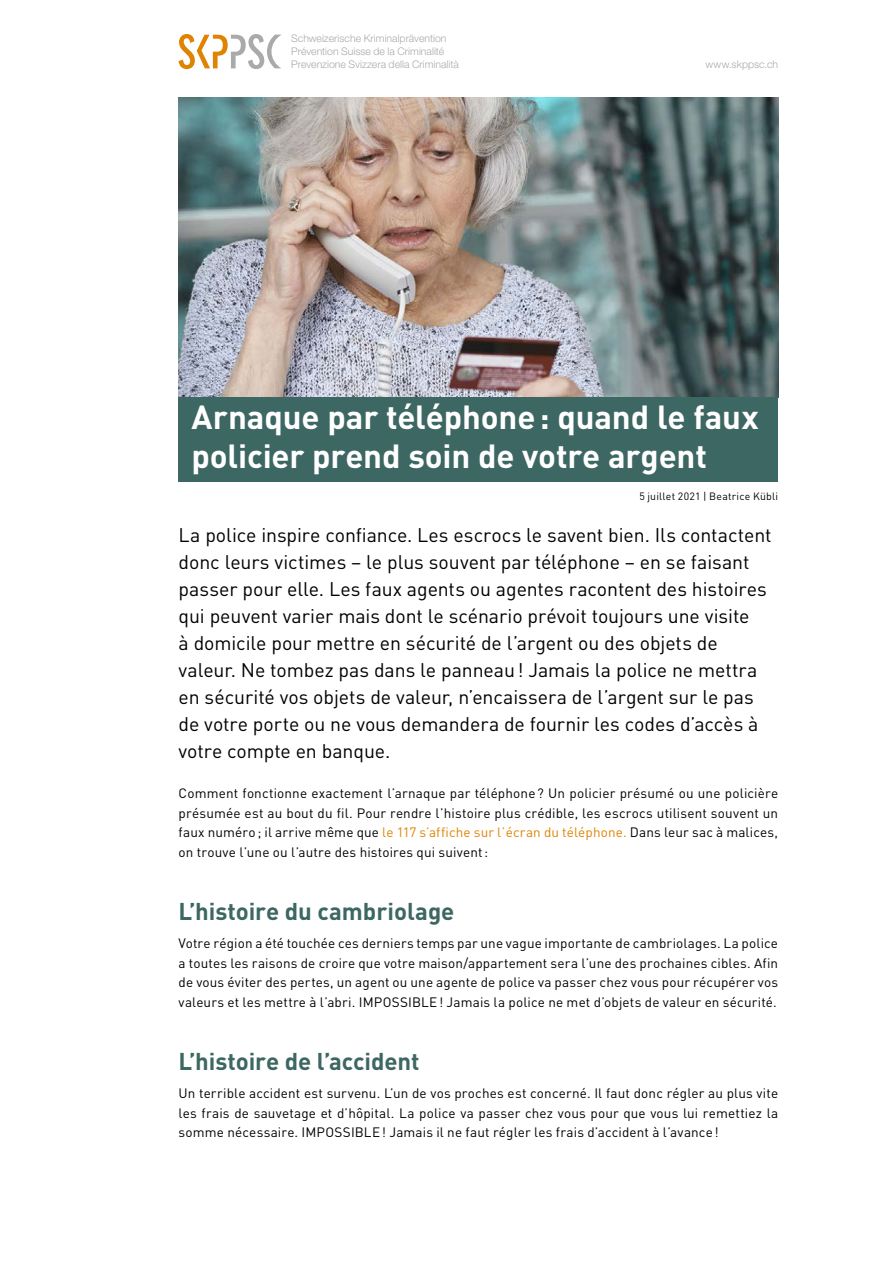
<style>
.page{position:relative;width:893px;height:1263px;background:#fff}
.page>*{position:absolute;margin:0;border:0;box-sizing:border-box;transform-origin:0 0}
.t1{font:700 33px/39px "DIN Weber";letter-spacing:-.005em;color:#fff}
.t2{font:700 24px "DIN Weber";letter-spacing:-.005em;color:#3d6762}
.t3{font:19.5px/27px "DIN Weber";letter-spacing:-.005em;color:#000}
.t4{font:13.5px/19.5px "DIN Weber";letter-spacing:.01em;color:#000;text-align:justify}
.t5{font:300 10.5px/12.6px "Helvetica Neue";color:#aaa}
.t6{font:10.5px "DIN Weber";letter-spacing:.02em;color:#000}
.s1{color:#df8300}
</style>
<div class="page">
<svg style="left:179px;top:34px;width:103px;height:35px"></svg>
<img style="left:179px;top:98px;width:599px;height:300px">
<div style="left:179px;top:398px;width:599px;height:84px;background:#3d6762"></div>
<p class="t5" style="left:291px;top:32px;width:169px">Schweizerische Kriminalprävention<br>Prévention Suisse de la Criminalité<br>Prevenzione Svizzera della Criminalità</p>
<p class="t5" style="left:706px;top:57px;width:74px">www.skppsc.ch</p>
<h1 class="t1" style="left:191px;top:396px;width:569px">Arnaque par téléphone: quand le faux policier prend soin de votre argent</h1>
<p class="t6" style="left:639px;top:490px;width:140px">5 juillet 2021 | Beatrice Kübli</p>
<p class="t3" style="left:179px;top:521px;width:594px">La police inspire confiance. Les escrocs le savent bien. Ils contactent donc leurs victimes – le plus souvent par téléphone – en se faisant passer pour elle. Les faux agents ou agentes racontent des histoires qui peuvent varier mais dont le scénario prévoit toujours une visite<br>à domicile pour mettre en sécurité de l’argent ou des objets de valeur. Ne tombez pas dans le panneau! Jamais la police ne mettra en sécurité vos objets de valeur, n’encaissera de l’argent sur le pas de votre porte ou ne vous demandera de fournir les codes d’accès à votre compte en banque.</p>
<p class="t4" style="left:179px;top:783px;width:601px">Comment fonctionne exactement l’arnaque par téléphone? Un policier présumé ou une policière présumée est au bout du fil. Pour rendre l’histoire plus crédible, les escrocs utilisent souvent un faux numéro; il arrive même que <span class="s1">le 117 s’affiche sur l’écran du téléphone.</span> Dans leur sac à malices, on trouve l’une ou l’autre des histoires qui suivent:</p>
<h2 class="t2" style="left:179px;top:896px;width:277px">L’histoire du cambriolage</h2>
<p class="t4" style="left:179px;top:933px;width:601px">Votre région a été touchée ces derniers temps par une vague importante de cambriolages. La police a toutes les raisons de croire que votre maison/appartement sera l’une des prochaines cibles. Afin de vous éviter des pertes, un agent ou une agente de police va passer chez vous pour récupérer vos valeurs et les mettre à l’abri. IMPOSSIBLE! Jamais la police ne met d’objets de valeur en sécurité.</p>
<h2 class="t2" style="left:179px;top:1046px;width:243px">L’histoire de l’accident</h2>
<p class="t4" style="left:179px;top:1083px;width:601px">Un terrible accident est survenu. L’un de vos proches est concerné. Il faut donc régler au plus vite les frais de sauvetage et d’hôpital. La police va passer chez vous pour que vous lui remettiez la somme nécessaire. IMPOSSIBLE! Jamais il ne faut régler les frais d’accident à l’avance!</p>
</div>
